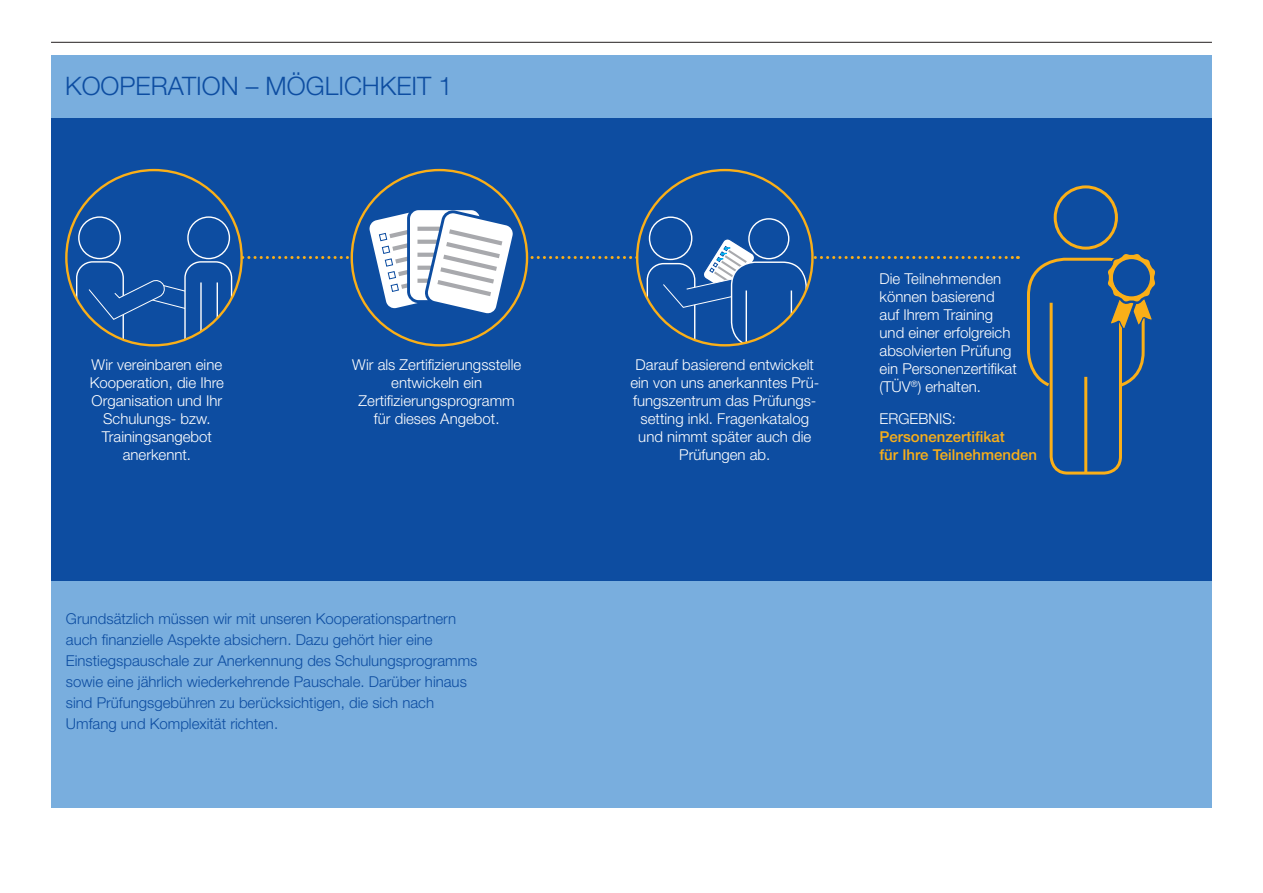
<style>
.page{position:relative;width:1263px;height:893px;background:#fff}
.page>*{position:absolute;margin:0;border:0;box-sizing:border-box;transform-origin:0 0}
.t1{font:300 25.5px "Helvetica Neue";color:#0d4da1}
.t2{font:300 15px/18px "Helvetica Neue";color:#fff;text-align:center}
.t3{font:300 15px/21px "Helvetica Neue";color:#0d4da1}
.t4{font:500 15px/18px "Helvetica Neue";color:#faaf18}
</style>
<div class="page">
<div style="left:51px;top:55px;width:1161px;height:753px;background:#79aede"></div>
<div style="left:51px;top:118px;width:1161px;height:462px;background:#0d4da1"></div>
<hr style="left:51px;top:42px;width:1161px;height:1px;background:#231f20">
<div style="left:1054px;top:185px;width:64px;height:65px;border:3px solid #faaf18;border-radius:50%"></div>
<svg style="left:1027px;top:254px;width:128px;height:221px"></svg>
<div style="left:1113px;top:260px;width:36px;height:36px;background:#0d4da1;border-radius:50%"></div>
<svg style="left:75px;top:206px;width:943px;height:139px"></svg>
<h1 class="t1" style="left:65px;top:70px;width:389px">KOOPERATION – MÖGLICHKEIT 1</h1>
<p class="t2" style="left:90px;top:355px;width:136px">Wir vereinbaren eine<br>Kooperation, die Ihre<br>Organisation und Ihr<br>Schulungs- bzw.<br>Trainingsangebot anerkennt.</p>
<p class="t2" style="left:352px;top:355px;width:171px">Wir als Zertifizierungsstelle entwickeln ein<br>Zertifizierungsprogramm für dieses Angebot.</p>
<p class="t2" style="left:630px;top:355px;width:190px">Darauf basierend entwickelt ein von uns anerkanntes Prü&shy;fungszentrum das Prüfungs&shy;setting inkl. Fragenkatalog und nimmt später auch die<br>Prüfungen ab.</p>
<p class="t3" style="left:66px;top:608px;width:413px">Grundsätzlich müssen wir mit unseren Kooperationspartnern auch finanzielle Aspekte absichern. Dazu gehört hier eine Einstiegspauschale zur Anerkennung des Schulungsprogramms sowie eine jährlich wiederkehrende Pauschale. Darüber hinaus sind Prüfungsgebühren zu berücksichtigen, die sich nach Umfang und Komplexität richten.</p>
<p class="t2" style="left:879px;top:269px;width:139px;text-align:left">Die Teilnehmenden können basierend auf Ihrem Training und einer erfolgreich absolvierten Prüfung ein Personenzertifikat (TÜV<sup>®</sup>) erhalten.</p>
<p class="t2" style="left:879px;top:410px;width:78px">ERGEBNIS:</p>
<p class="t4" style="left:879px;top:428px;width:159px">Personenzertifikat<br>für Ihre Teilnehmenden</p>
</div>
